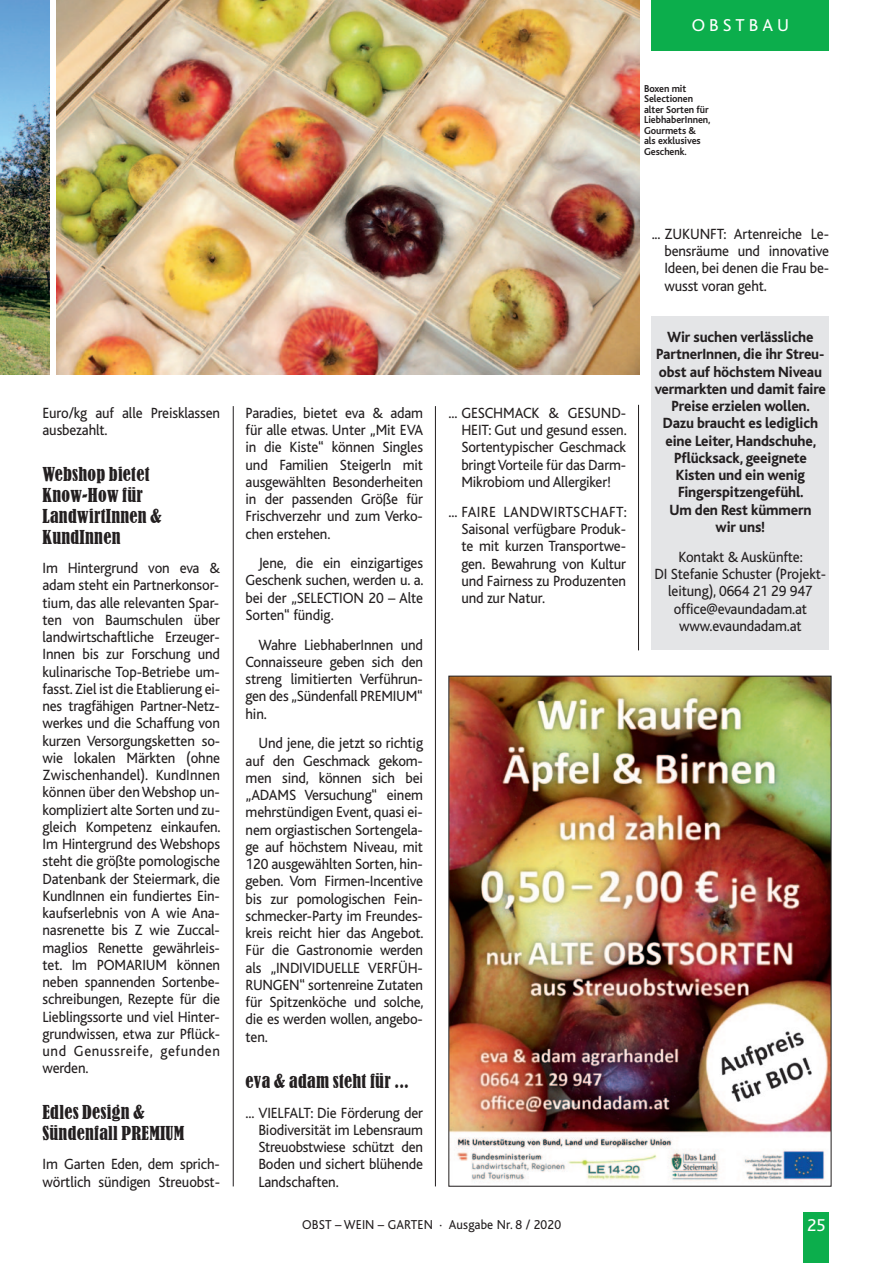
<style>
.page{position:relative;width:893px;height:1263px;background:#fff}
.page>*{position:absolute;margin:0;border:0;box-sizing:border-box;transform-origin:0 0}
.t1{font:condensed 18px/21px "Bernard";letter-spacing:.015em;color:#231f20}
.t2{font:18px "Bliss";letter-spacing:.225em;color:#fff}
.t3{font:15.45px/17.2px "Bliss";letter-spacing:-.01em;color:#231f20;text-align:justify;scale:.95 1}
.t4{font:800 15.45px/17.2px "Bliss";letter-spacing:-.01em;color:#231f20;text-align:center;scale:.95 1}
.t5{font:13.5px "Bliss";letter-spacing:.01em;color:#231f20;scale:.95 1}
.t6{font:700 10.5px "Bliss";letter-spacing:-.005em;color:#231f20;scale:.95 1}
</style>
<div class="page">
<div style="left:652px;top:316px;width:177px;height:334px;background:#e4e5e7"></div>
<div style="left:652px;top:0;width:177px;height:51px;background:#0cae4c"></div>
<div style="left:804px;top:1212px;width:25px;height:51px;background:#0cae4c"></div>
<img style="left:451px;top:678px;width:378px;height:505px">
<img style="left:0;top:0;width:50px;height:375px">
<img style="left:56px;top:0;width:583px;height:375px">
<hr style="left:638px;top:405px;width:1px;height:245px;background:#231f20">
<hr style="left:435px;top:406px;width:1px;height:780px;background:#231f20">
<hr style="left:233px;top:406px;width:1px;height:780px;background:#231f20">
<p class="t2" style="left:692px;top:19px;width:99px">OBSTBAU</p>
<p class="t6" style="left:644px;top:84px;width:46px">Boxen mit</p>
<p class="t6" style="left:644px;top:95px;width:53px">Selectionen</p>
<p class="t6" style="left:644px;top:105px;width:70px">alter Sorten für</p>
<p class="t6" style="left:644px;top:116px;width:71px">LiebhaberInnen,</p>
<p class="t6" style="left:644px;top:126px;width:56px">Gourmets &amp;</p>
<p class="t6" style="left:644px;top:137px;width:61px">als exklusives</p>
<p class="t6" style="left:644px;top:147px;width:47px">Geschenk.</p>
<p class="t3" style="left:43px;top:405px;width:188px">Euro/kg auf alle Preisklassen ausbezahlt.</p>
<p class="t1" style="left:43px;top:463px;width:121px">Webshop bietet<br>Know-How für<br>LandwirtInnen &amp;<br>KundInnen</p>
<p class="t3" style="left:43px;top:561px;width:189px">Im Hintergrund von eva &amp; adam steht ein Partnerkonsor&shy;tium, das alle relevanten Spar&shy;ten von Baumschulen über landwirtschaftliche Erzeuger - Innen bis zur Forschung und kulinarische Top-Betriebe um&shy;fasst. Ziel ist die Etablierung ei&shy;nes tragfähigen Partner-Netz&shy;werkes und die Schaffung von kurzen Versorgungsketten so&shy;wie lokalen Märkten (ohne Zwischenhandel). KundInnen können über den Webshop un&shy;kompliziert alte Sorten und zu&shy;gleich Kompetenz einkaufen.<br>Im Hintergrund des Webshops steht die größte pomologische Datenbank der Steiermark, die KundInnen ein fundiertes Ein&shy;kaufserlebnis von A wie Ana&shy;nasrenette bis Z wie Zuccal&shy;maglios Renette gewährleis&shy;tet. Im POMARIUM können neben spannenden Sortenbe&shy;schreibungen, Rezepte für die Lieblingssorte und viel Hinter&shy;grundwissen, etwa zur Pflück&shy;und Genussreife, gefunden werden.</p>
<p class="t1" style="left:43px;top:1102px;width:143px">Edles Design &amp;<br>Sündenfall PREMIUM</p>
<p class="t3" style="left:43px;top:1157px;width:188px">Im Garten Eden, dem sprich&shy;wörtlich sündigen Streuobst-</p>
<p class="t3" style="left:246px;top:405px;width:188px">Paradies, bietet eva &amp; adam für alle etwas. Unter „Mit EVA in die Kiste“ können Singles und Familien Steigerln mit ausgewählten Besonderheiten in der passenden Größe für Frischverzehr und zum Verko&shy;chen erstehen.</p>
<p class="t3" style="left:246px;top:556px;width:189px;text-indent:13px">Jene, die ein einzigartiges Geschenk suchen, werden u. a. bei der „SELECTION 20 – Alte Sorten“ fündig.</p>
<p class="t3" style="left:246px;top:637px;width:188px;text-indent:13px">Wahre LiebhaberInnen und Connaisseure geben sich den streng limitierten Verführun&shy;gen des „Sündenfall PREMIUM“ hin.</p>
<p class="t3" style="left:246px;top:736px;width:189px;text-indent:13px">Und jene, die jetzt so richtig auf den Geschmack gekom&shy;men sind, können sich bei „ADAMS Versuchung“ einem mehrstündigen Event, quasi ei&shy;nem orgiastischen Sortengela&shy;ge auf höchstem Niveau, mit 120 ausgewählten Sorten, hin&shy;geben. Vom Firmen-Incentive bis zur pomologischen Fein&shy;schmecker-Party im Freundes&shy;kreis reicht hier das Angebot.<br>Für die Gastronomie werden als „INDIVIDUELLE VERFÜH-RUNGEN“ sortenreine Zutaten für Spitzenköche und solche, die es werden wollen, angebo&shy;ten.</p>
<p class="t1" style="left:246px;top:1070px;width:165px">eva &amp; adam steht für ...</p>
<p class="t3" style="left:258px;top:1105px;width:175px;text-indent:-13px">... VIELFALT: Die Förderung der Biodiversität im Lebensraum Streuobstwiese schützt den Boden und sichert blühende Landschaften.</p>
<p class="t3" style="left:461px;top:405px;width:176px;text-indent:-13px">... GESCHMACK &amp; GESUND-HEIT: Gut und gesund essen.<br>Sortentypischer Geschmack bringt Vorteile für das Darm-Mikrobiom und Allergiker!</p>
<p class="t3" style="left:461px;top:504px;width:176px;text-indent:-13px">... FAIRE LANDWIRTSCHAFT:<br>Saisonal verfügbare Produk&shy;te mit kurzen Transportwe&shy;gen. Bewahrung von Kultur und Fairness zu Produzenten und zur Natur.</p>
<p class="t3" style="left:664px;top:227px;width:175px;text-indent:-13px">... ZUKUNFT: Artenreiche Le&shy;bensräume und innovative Ideen, bei denen die Frau be&shy;wusst voran geht.</p>
<p class="t4" style="left:655px;top:330px;width:182px">Wir suchen verlässliche<br>PartnerInnen, die ihr Streu&shy;obst auf höchstem Niveau vermarkten und damit faire<br>Preise erzielen wollen.<br>Dazu braucht es lediglich eine Leiter, Handschuhe,<br>Pflücksack, geeignete<br>Kisten und ein wenig<br>Fingerspitzengefühl.<br>Um den Rest kümmern<br>wir uns!</p>
<p class="t3" style="left:654px;top:550px;width:182px;text-align:center">Kontakt &amp; Auskünfte:<br>DI Stefanie Schuster (Projekt&shy;leitung), 0664 21 29 947 office@evaundadam.at www.evaundadam.at</p>
<p class="t5" style="left:302px;top:1219px;width:274px">OBST – WEIN – GARTEN · Ausgabe Nr. 8 / 2020</p>
<p class="t2" style="left:807px;top:1218px;width:20px">25</p>
</div>
